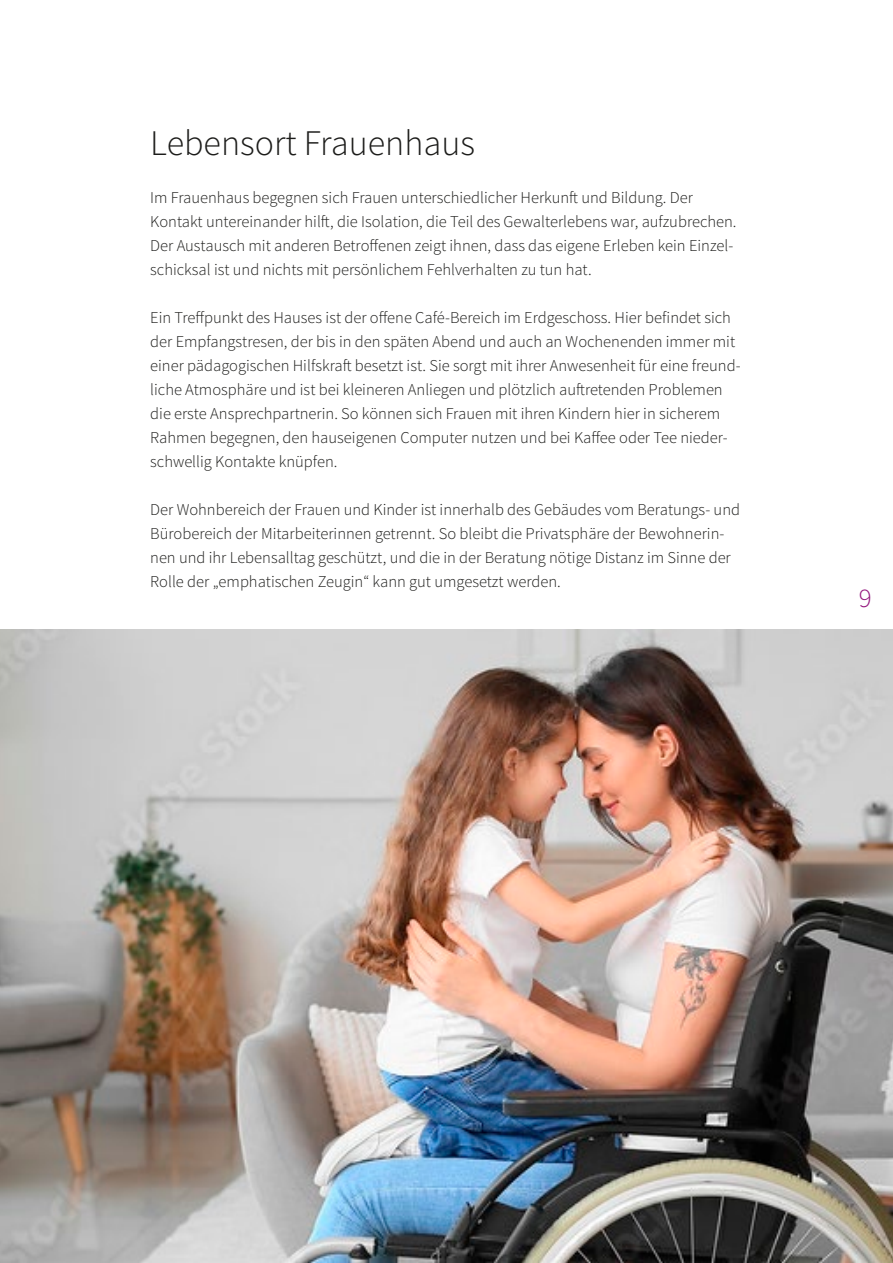
<style>
.page{position:relative;width:893px;height:1263px;background:#fff}
.page>*{position:absolute;margin:0;border:0;box-sizing:border-box;transform-origin:0 0}
.t1{font:300 36px "Source Sans Pro";color:#1c1c1a}
.t2{font:300 27px "Source Sans Pro";color:#961a80}
.t3{font:300 16.5px/24px "Source Sans Pro";color:#1c1c1a}
</style>
<div class="page">
<img style="left:0;top:629px;width:893px;height:634px">
<h1 class="t1" style="left:150px;top:121px;width:326px">Lebensort Frauenhaus</h1>
<p class="t3" style="left:150px;top:185px;width:588px">Im Frauenhaus begegnen sich Frauen unterschiedlicher Herkunft und Bildung. Der Kontakt untereinander hilft, die Isolation, die Teil des Gewalterlebens war, aufzubrechen.<br>Der Austausch mit anderen Betroffenen zeigt ihnen, dass das eigene Erleben kein Einzel&shy;schicksal ist und nichts mit persönlichem Fehlverhalten zu tun hat.</p>
<p class="t3" style="left:150px;top:305px;width:592px">Ein Treffpunkt des Hauses ist der offene Café-Bereich im Erdgeschoss. Hier befindet sich der Empfangstresen, der bis in den späten Abend und auch an Wochenenden immer mit einer pädagogischen Hilfskraft besetzt ist. Sie sorgt mit ihrer Anwesenheit für eine freund&shy;liche Atmosphäre und ist bei kleineren Anliegen und plötzlich auftretenden Problemen die erste Ansprechpartnerin. So können sich Frauen mit ihren Kindern hier in sicherem Rahmen begegnen, den hauseigenen Computer nutzen und bei Kaffee oder Tee nieder&shy;schwellig Kontakte knüpfen.</p>
<p class="t3" style="left:150px;top:497px;width:591px">Der Wohnbereich der Frauen und Kinder ist innerhalb des Gebäudes vom Beratungs- und Bürobereich der Mitarbeiterinnen getrennt. So bleibt die Privatsphäre der Bewohnerin&shy;nen und ihr Lebensalltag geschützt, und die in der Beratung nötige Distanz im Sinne der Rolle der „emphatischen Zeugin“ kann gut umgesetzt werden.</p>
<h2 class="t2" style="left:859px;top:582px;width:14px">9</h2>
</div>
